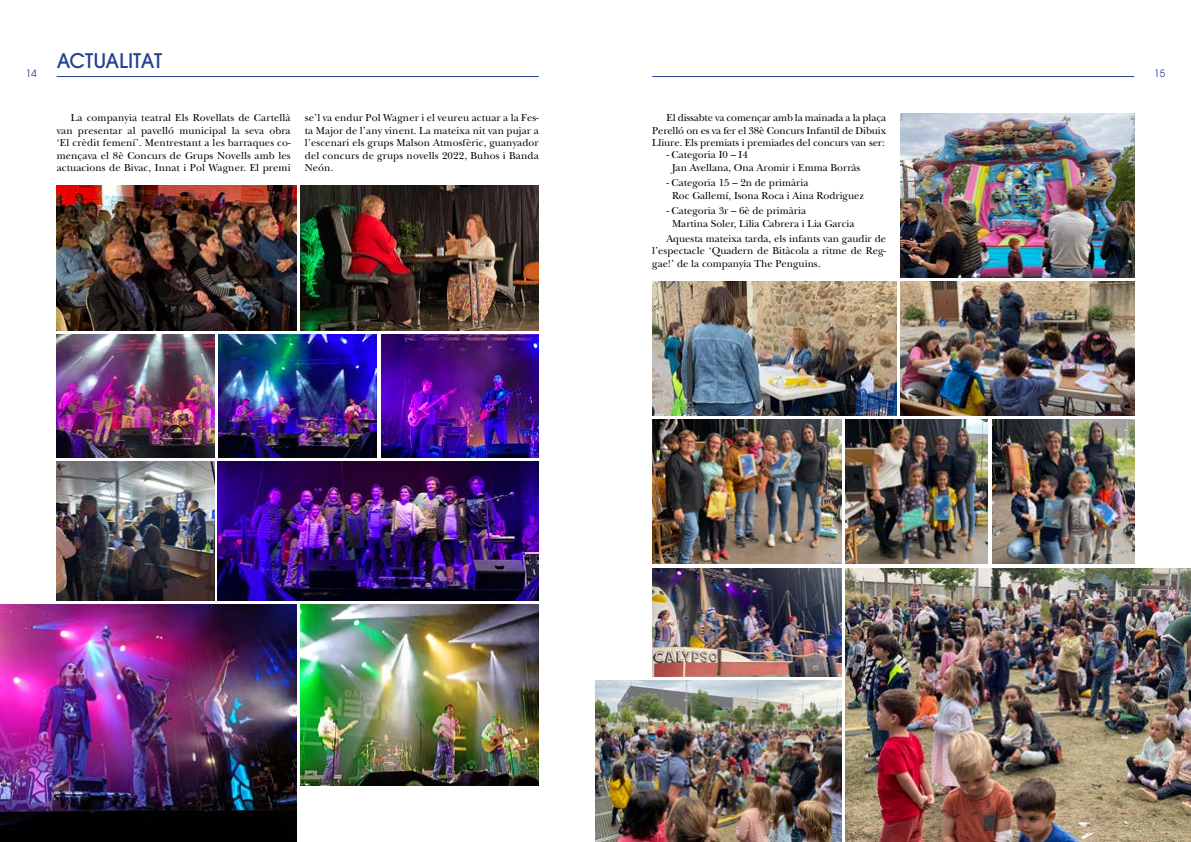
<style>
.page{position:relative;width:1191px;height:842px;background:#fff}
.page>*{position:absolute;margin:0;border:0;box-sizing:border-box;transform-origin:0 0}
.t1{font:500 20px "Avant Garde";color:#25408f}
.t2{font:10.5px/12.5px "New Baskerville";color:#000;text-align:justify}
.t3{font:10px "Avant Garde";color:#25408f}
</style>
<div class="page">
<hr style="left:57px;top:76px;width:482px;height:1px;background:#25408f">
<hr style="left:652px;top:76px;width:482px;height:1px;background:#25408f">
<img style="left:57px;top:186px;width:240px;height:144px">
<img style="left:300px;top:186px;width:239px;height:144px">
<img style="left:652px;top:420px;width:189px;height:143px">
<img style="left:900px;top:282px;width:234px;height:134px">
<img style="left:845px;top:420px;width:142px;height:143px">
<img style="left:652px;top:282px;width:244px;height:134px">
<img style="left:992px;top:420px;width:142px;height:143px">
<img style="left:218px;top:461px;width:320px;height:139px">
<img style="left:57px;top:334px;width:157px;height:123px">
<img style="left:219px;top:334px;width:157px;height:123px">
<img style="left:381px;top:334px;width:158px;height:123px">
<img style="left:57px;top:461px;width:157px;height:139px">
<img style="left:0;top:604px;width:297px;height:238px">
<img style="left:300px;top:604px;width:238px;height:181px">
<img style="left:900px;top:113px;width:234px;height:165px">
<img style="left:652px;top:568px;width:189px;height:109px">
<img style="left:595px;top:681px;width:246px;height:161px">
<img style="left:845px;top:568px;width:346px;height:274px">
<h1 class="t1" style="left:57px;top:49px;width:107px">ACTUALITAT</h1>
<p class="t3" style="left:26px;top:67px;width:13px">14</p>
<p class="t3" style="left:1154px;top:67px;width:13px">15</p>
<p class="t2" style="left:57px;top:111px;width:235px;text-indent:14px">La companyia teatral Els Rovellats de Cartellà van presentar al pavelló municipal la seva obra ‘El crèdit femení’. Mentrestant a les barraques co&shy;mençava el 8è Concurs de Grups Novells amb les actuacions de Bivac, Innat i Pol Wagner. El premi</p>
<p class="t2" style="left:305px;top:111px;width:235px">se’l va endur Pol Wagner i el veureu actuar a la Fes&shy;ta Major de l’any vinent. La mateixa nit van pujar a l’escenari els grups Malson Atmosfèric, guanyador del concurs de grups novells 2022, Buhos i Banda Neón.</p>
<p class="t2" style="left:652px;top:111px;width:235px;text-indent:14px">El dissabte va començar amb la mainada a la plaça Perelló on es va fer el 38è Concurs Infantil de Dibuix Lliure. Els premiats i premiades del concurs van ser:</p>
<p class="t2" style="left:672px;top:149px;width:190px;text-indent:-6px">- Categoria I0 – I4<br>Jan Avellana, Ona Aromir i Emma Borràs</p>
<p class="t2" style="left:672px;top:177px;width:193px;text-indent:-6px">- Categoria 15 – 2n de primària<br>Roc Gallemí, Isona Roca i Aina Rodriguez</p>
<p class="t2" style="left:672px;top:205px;width:184px;text-indent:-6px">- Categoria 3r – 6è de primària<br>Martina Soler, Lilia Cabrera i Lia Garcia</p>
<p class="t2" style="left:652px;top:232px;width:235px;text-indent:14px">Aquesta mateixa tarda, els infants van gaudir de l’espectacle ‘Quadern de Bitàcola a ritme de Reg&shy;gae!’ de la companyia The Penguins.</p>
</div>
